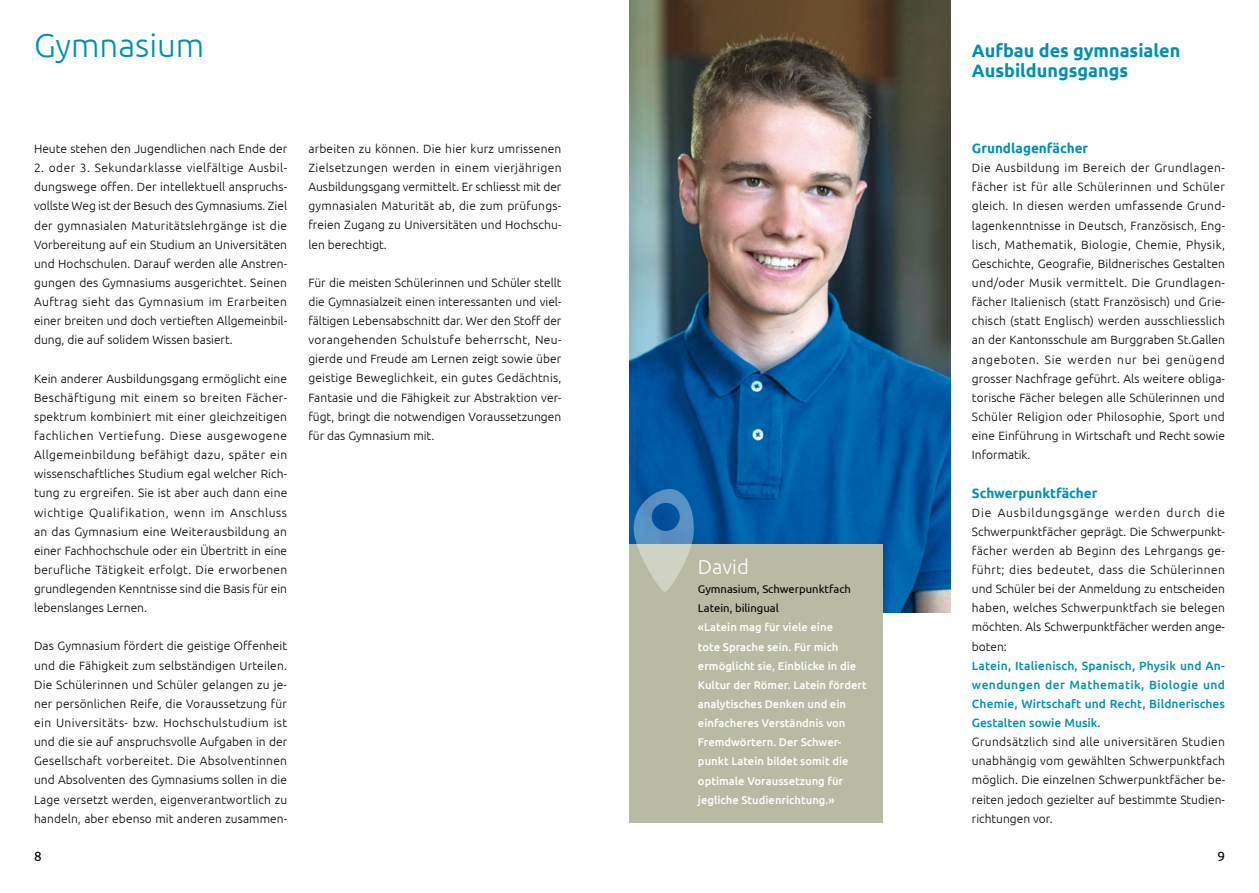
<style>
.page{position:relative;width:1259px;height:893px;background:#fff}
.page>*{position:absolute;margin:0;border:0;box-sizing:border-box;transform-origin:0 0}
.t1{font:300 33px "Ubuntu";color:#008fb4}
.t2{font:300 20.25px "Ubuntu";color:#fff}
.t3{font:700 18px/19.2px "Ubuntu";color:#008fb4}
.t4{font:700 13.5px "Ubuntu";color:#008fb4}
.t5{font:13.5px "Ubuntu";color:#000}
.t6{font:300 12px/19.2px "Ubuntu";color:#000;text-align:justify}
.t7{font:500 12px/19.2px "Ubuntu";letter-spacing:.01em;color:#008fb4;text-align:justify}
.t8{font:500 11.25px/19.2px "Ubuntu";color:#fff}
.t9{font:11.25px/19.2px "Ubuntu";color:#000}
</style>
<div class="page">
<img style="left:629px;top:0;width:321px;height:612px">
<div style="left:629px;top:544px;width:253px;height:279px;background:#b8baa3"></div>
<svg style="left:632px;top:488px;width:63px;height:104px"></svg>
<h1 class="t1" style="left:34px;top:26px;width:172px">Gymnasium</h1>
<p class="t6" style="left:34px;top:139px;width:255px">Heute stehen den Jugendlichen nach Ende der</p>
<p class="t6" style="left:34px;top:158px;width:255px">2. oder 3. Sekundarklasse vielfältige Ausbil&shy;dungswege offen. Der intellektuell anspruchs&shy;vollste Weg ist der Besuch des Gymnasiums. Ziel der gymnasialen Maturitätslehrgänge ist die Vorbereitung auf ein Studium an Universitäten und Hochschulen. Darauf werden alle Anstren&shy;gungen des Gymnasiums ausgerichtet. Seinen Auftrag sieht das Gymnasium im Erarbeiten einer breiten und doch vertieften Allgemeinbil&shy;dung, die auf solidem Wissen basiert.</p>
<p class="t6" style="left:34px;top:368px;width:255px">Kein anderer Ausbildungsgang ermöglicht eine Beschäftigung mit einem so breiten Fächer&shy;spektrum kombiniert mit einer gleichzeitigen fachlichen Vertiefung. Diese ausgewogene Allgemeinbildung befähigt dazu, später ein wissenschaftliches Studium egal welcher Rich&shy;tung zu ergreifen. Sie ist aber auch dann eine wichtige Qualifikation, wenn im Anschluss an das Gymnasium eine Weiterausbildung an einer Fachhochschule oder ein Übertritt in eine berufliche Tätigkeit erfolgt. Die erworbenen grundlegenden Kenntnisse sind die Basis für ein lebenslanges Lernen.</p>
<p class="t6" style="left:34px;top:636px;width:255px">Das Gymnasium fördert die geistige Offenheit und die Fähigkeit zum selbständigen Urteilen.<br>Die Schülerinnen und Schüler gelangen zu je&shy;ner persönlichen Reife, die Voraussetzung für ein Universitäts- bzw. Hochschulstudium ist und die sie auf anspruchsvolle Aufgaben in der Gesellschaft vorbereitet. Die Absolventinnen und Absolventen des Gymnasiums sollen in die Lage versetzt werden, eigenverantwortlich zu handeln, aber ebenso mit anderen zusammen-</p>
<p class="t6" style="left:308px;top:139px;width:255px">arbeiten zu können. Die hier kurz umrissenen Zielsetzungen werden in einem vierjährigen Ausbildungsgang vermittelt. Er schliesst mit der gymnasialen Maturität ab, die zum prüfungs&shy;freien Zugang zu Universitäten und Hochschu&shy;len berechtigt.</p>
<p class="t6" style="left:308px;top:273px;width:254px">Für die meisten Schülerinnen und Schüler stellt die Gymnasialzeit einen interessanten und viel&shy;fältigen Lebensabschnitt dar. Wer den Stoff der vorangehenden Schulstufe beherrscht, Neu&shy;gierde und Freude am Lernen zeigt sowie über geistige Beweglichkeit, ein gutes Gedächtnis, Fantasie und die Fähigkeit zur Abstraktion ver&shy;fügt, bringt die notwendigen Voraussetzungen für das Gymnasium mit.</p>
<h2 class="t2" style="left:698px;top:555px;width:52px">David</h2>
<p class="t9" style="left:698px;top:579px;width:155px">Gymnasium, Schwerpunktfach<br>Latein, bilingual</p>
<p class="t8" style="left:698px;top:617px;width:170px">«Latein mag für viele eine<br>tote Sprache sein. Für mich ermöglicht sie, Einblicke in die<br>Kultur der Römer. Latein fördert analytisches Denken und ein einfacheres Verständnis von<br>Fremdwörtern. Der Schwer&shy;punkt Latein bildet somit die optimale Voraussetzung für jegliche Studienrichtung.»</p>
<h3 class="t3" style="left:972px;top:41px;width:210px">Aufbau des gymnasialen<br>Ausbildungsgangs</h3>
<p class="t4" style="left:972px;top:140px;width:118px">Grundlagenfächer</p>
<p class="t6" style="left:972px;top:158px;width:255px">Die Ausbildung im Bereich der Grundlagen&shy;fächer ist für alle Schülerinnen und Schüler gleich. In diesen werden umfassende Grund&shy;lagenkenntnisse in Deutsch, Französisch, Eng&shy;lisch, Mathematik, Biologie, Chemie, Physik, Geschichte, Geografie, Bildnerisches Gestalten und/oder Musik vermittelt. Die Grundlagen&shy;fächer Italienisch (statt Französisch) und Grie&shy;chisch (statt Englisch) werden ausschliesslich an der Kantonsschule am Burggraben St.Gallen angeboten. Sie werden nur bei genügend grosser Nachfrage geführt. Als weitere obliga&shy;torische Fächer belegen alle Schülerinnen und Schüler Religion oder Philosophie, Sport und eine Einführung in Wirtschaft und Recht sowie Informatik.</p>
<p class="t4" style="left:972px;top:484px;width:127px">Schwerpunktfächer</p>
<p class="t6" style="left:972px;top:502px;width:255px">Die Ausbildungsgänge werden durch die Schwerpunktfächer geprägt. Die Schwerpunkt&shy;fächer werden ab Beginn des Lehrgangs ge&shy;führt; dies bedeutet, dass die Schülerinnen und Schüler bei der Anmeldung zu entscheiden haben, welches Schwerpunktfach sie belegen möchten. Als Schwerpunktfächer werden ange&shy;boten:</p>
<p class="t7" style="left:972px;top:655px;width:255px">Latein, Italienisch, Spanisch, Physik und An&shy;wendungen der Mathematik, Biologie und Chemie, Wirtschaft und Recht, Bildnerisches Gestalten sowie Musik.</p>
<p class="t6" style="left:972px;top:732px;width:255px">Grundsätzlich sind alle universitären Studien unabhängig vom gewählten Schwerpunktfach möglich. Die einzelnen Schwerpunktfächer be&shy;reiten jedoch gezielter auf bestimmte Studien&shy;richtungen vor.</p>
<p class="t5" style="left:34px;top:848px;width:9px">8</p>
<p class="t5" style="left:1217px;top:848px;width:9px">9</p>
</div>
